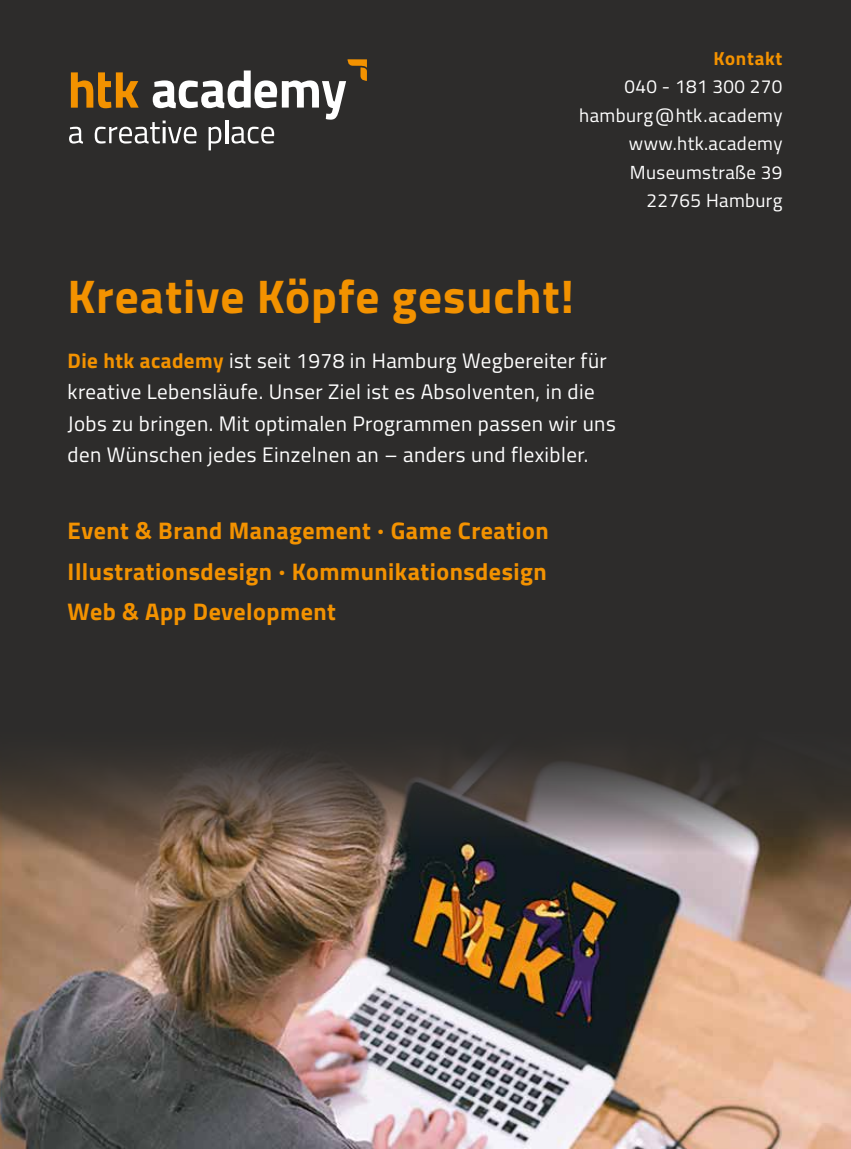
<style>
.page{position:relative;width:851px;height:1149px;background:#fff}
.page>*{position:absolute;margin:0;border:0;box-sizing:border-box;transform-origin:0 0}
.t1{font:700 47.25px "Titillium";letter-spacing:.02em;color:#f39200}
.t2{font:700 24px/40.5px "Titillium";letter-spacing:.02em;color:#f39200;text-align:justify}
.t3{font:21px/31.5px "Titillium";letter-spacing:.02em;color:#fff}
.t4{font:18.9px/28.3px "Titillium";letter-spacing:.02em;color:#fff;text-align:right}
.t5{font:700 18.9px "Titillium";letter-spacing:.04em;color:#f39200}
.s1{font-weight:700;color:#f39200}
.s2{font-family:"Ubuntu"}
</style>
<div class="page">
<div style="left:0;top:0;width:850px;height:1148px;background:#2d2c2b"></div>
<svg style="left:69px;top:59px;width:298px;height:91px"></svg>
<img style="left:0;top:751px;width:850px;height:397px">
<p class="t5" style="left:713px;top:44px;width:71px">Kontakt</p>
<p class="t4" style="left:579px;top:72px;width:205px">040 - 181 300 270 hamburg@htk.academy www.htk.academy<br>Museumstraße 39<br>22765 Hamburg</p>
<h1 class="t1" style="left:68px;top:260px;width:508px">Kreative Köpfe gesucht!</h1>
<p class="t3" style="left:68px;top:343px;width:549px"><span class="s1">Die htk academy</span> ist seit 1978 in Hamburg Wegbereiter für kreative Lebensläufe. Unser Ziel ist es Absolventen, in die Jobs zu bringen. Mit optimalen Programmen passen wir uns den Wünschen jedes Einzelnen an – anders und flexibler.</p>
<p class="t2" style="left:68px;top:509px;width:482px">Event &amp; Brand Management <span class="s2">∙</span> Game Creation Illustrationsdesign <span class="s2">∙</span> Kommunikationsdesign Web &amp; App Development</p>
</div>
